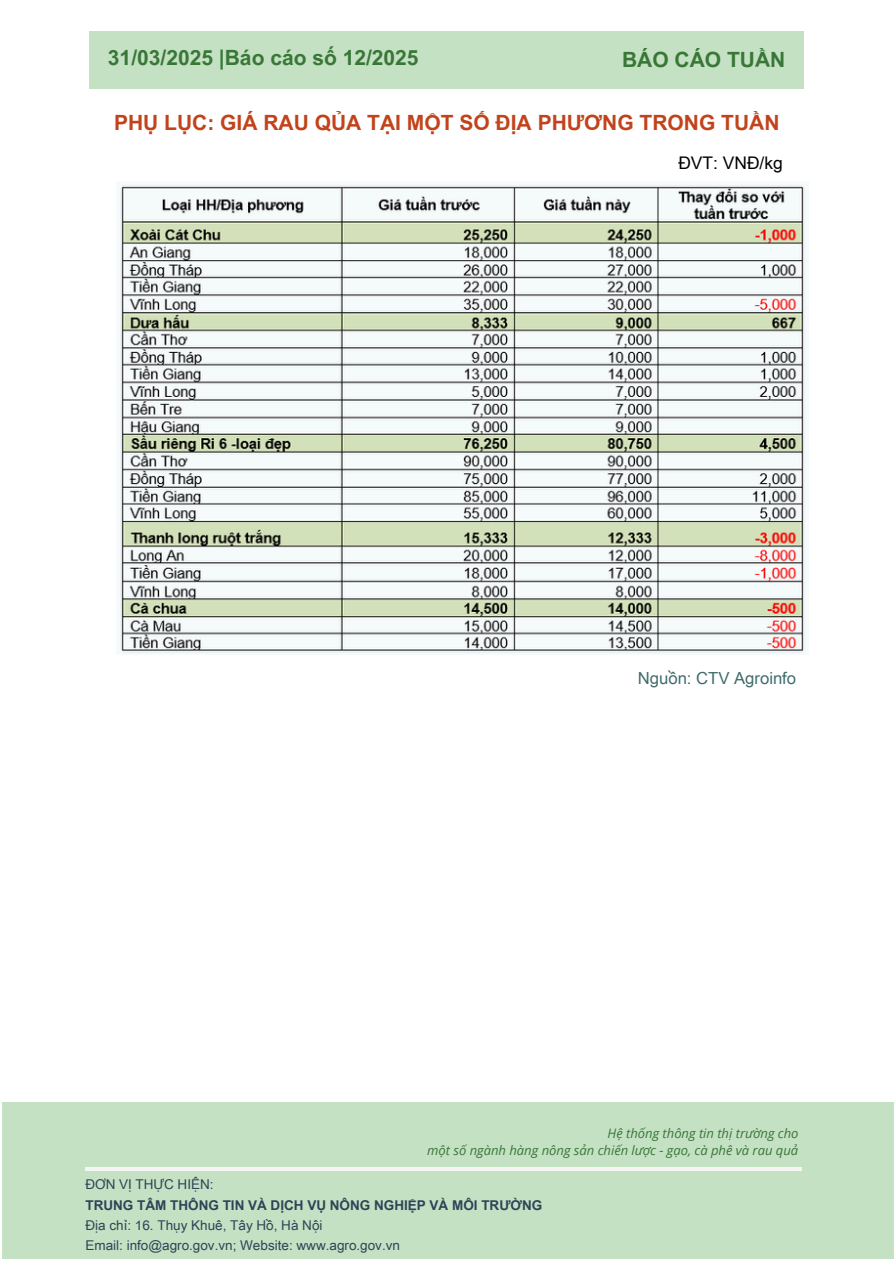
<style>
.page{position:relative;width:894px;height:1264px;background:#fff}
.page>*{position:absolute;margin:0;border:0;box-sizing:border-box;transform-origin:0 0}
.t1{font:700 21px "Arial Unicode MS";color:#c2431b}
.t2{font:700 21px "Arial Unicode MS";color:#397737}
.t3{font:17.4px "Arial Unicode MS";color:#000}
.t4{font:16.65px "Arial Unicode MS";color:#406c6b}
.t5{font:13.5px "Arial Unicode MS";color:#2f4357}
.t6{font:700 13.5px "Arial Unicode MS";color:#2f4357}
.t7{font:italic 13.05px "Open Sans";color:#397737}
</style>
<div class="page">
<div style="left:89px;top:31px;width:715px;height:58px;background:#c4e1c4"></div>
<div style="left:2px;top:1102px;width:891px;height:156px;background:#c4e1c4"></div>
<hr style="left:85px;top:1167px;width:716px;height:3px;background:#f5f5f5">
<img style="left:119px;top:184px;width:687px;height:470px">
<h1 class="t2" style="left:108px;top:42px;width:312px">31/03/2025 |Báo cáo số 12/2025</h1>
<h2 class="t2" style="left:622px;top:45px;width:165px">BÁO CÁO TUẦN</h2>
<h1 class="t1" style="left:114px;top:107px;width:666px">PHỤ LỤC: GIÁ RAU QỦA TẠI MỘT SỐ ĐỊA PHƯƠNG TRONG TUẦN</h1>
<h3 class="t3" style="left:678px;top:150px;width:106px">ĐVT: VNĐ/kg</h3>
<p class="t4" style="left:637px;top:666px;width:160px">Nguồn: CTV Agroinfo</p>
<h3 class="t7" style="left:607px;top:1123px;width:192px">Hệ thống thông tin thị trường cho</h3>
<p class="t7" style="left:427px;top:1141px;width:372px">một số ngành hàng nông sản chiến lược - gạo, cà phê và rau quả</p>
<p class="t5" style="left:85px;top:1174px;width:130px">ĐƠN VỊ THỰC HIỆN:</p>
<p class="t6" style="left:85px;top:1195px;width:458px">TRUNG TÂM THÔNG TIN VÀ DỊCH VỤ NÔNG NGHIỆP VÀ MÔI TRƯỜNG</p>
<p class="t5" style="left:85px;top:1215px;width:238px">Địa chỉ: 16. Thụy Khuê, Tây Hồ, Hà Nội</p>
<p class="t5" style="left:85px;top:1235px;width:316px">Email: info@agro.gov.vn; Website: www.agro.gov.vn</p>
</div>
